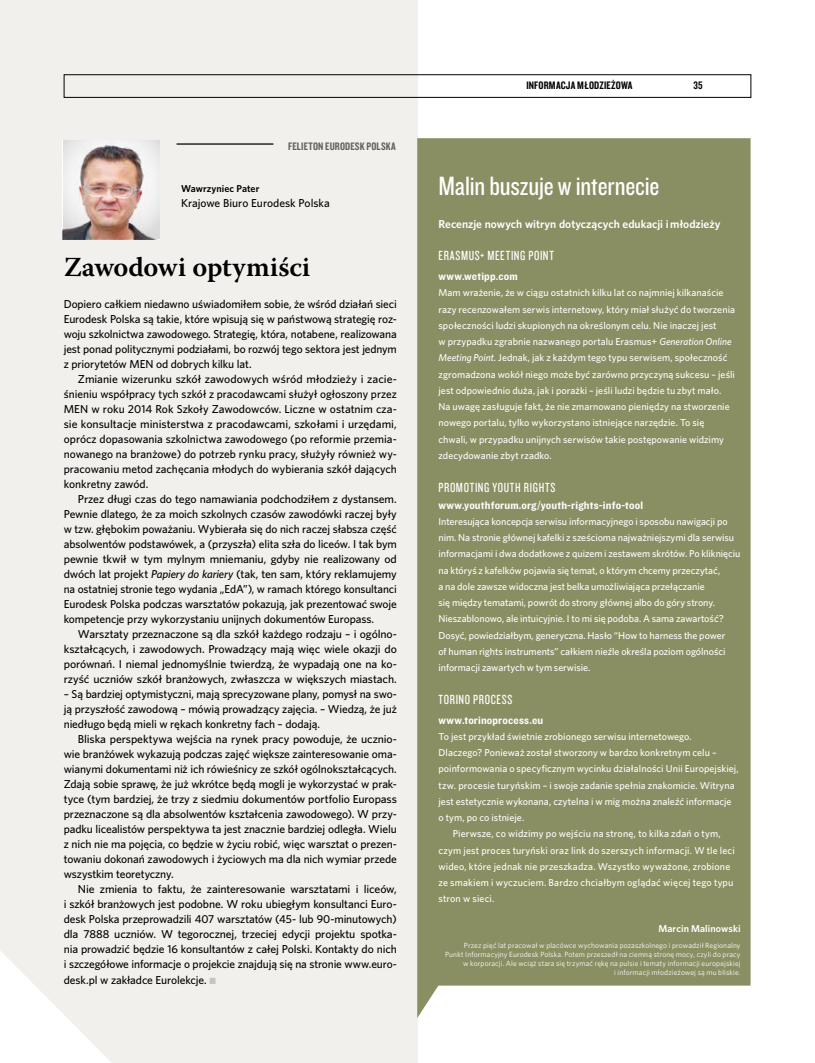
<style>
.page{position:relative;width:815px;height:1063px;background:#fff}
.page>*{position:absolute;margin:0;border:0;box-sizing:border-box;transform-origin:0 0}
.t1{font:27.5px "Knockout 29 Junior Ltweight";letter-spacing:-.01em;color:#fff}
.t2{font:600 27.5px "Warnock Pro";color:#000}
.t3{font:13.75px "Knockout 28 Junior Feathrwt";letter-spacing:.045em;color:#fff}
.t4{font:500 11.5px/15px "Whitney";letter-spacing:-.01em;color:#000;text-align:justify}
.t5{font:600 11.5px "Whitney";color:#fff}
.t6{font:11.25px "Knockout 51 Middleweight";letter-spacing:.015em;color:#fff}
.t7{font:11.25px "Knockout 49 Liteweight";letter-spacing:.015em;color:#000}
.t8{font:11.25px "Knockout 49 Liteweight";letter-spacing:.015em;color:#616160}
.t9{font:500 10px/16.2px "Whitney";color:#fff}
.t10{font:600 10px "Whitney";letter-spacing:.01em;color:#fff}
.t11{font:600 10px "Whitney";letter-spacing:.005em;color:#000}
.t12{font:7.5px/9px "Whitney";letter-spacing:.02em;color:#fff;text-align:right}
.s1{font-style:italic}
.s2{font-family:"Knockout 26 Junior Flywght";font-weight:400;font-size:13.12px;color:#c6c6bf}
</style>
<div class="page">
<div style="left:0;top:0;width:417px;height:1063px;background:#f1f0ec"></div>
<div style="left:417px;top:138px;width:334px;height:880px;background:#8a8f63"></div>
<img style="left:63px;top:141px;width:97px;height:98px">
<div style="left:64px;top:74px;width:687px;height:24px;border:1px solid #000"></div>
<hr style="left:177px;top:143px;width:96px;height:2px;background:#000">
<svg style="left:0;top:951px;width:111px;height:112px"></svg>
<p class="t8" style="left:288px;top:139px;width:109px">FELIETON EURODESK POLSKA</p>
<p class="t11" style="left:181px;top:182px;width:80px">Wawrzyniec Pater</p>
<p class="t4" style="left:181px;top:195px;width:150px">Krajowe Biuro Eurodesk Polska</p>
<h1 class="t2" style="left:64px;top:251px;width:248px">Zawodowi optymiści</h1>
<p class="t4" style="left:64px;top:296px;width:335px">Dopiero całkiem niedawno uświadomiłem sobie, że wśród działań sieci Eurodesk Polska są takie, które wpisują się w państwową strategię roz&shy;woju szkolnictwa zawodowego. Strategię, która, notabene, realizowana jest ponad politycznymi podziałami, bo rozwój tego sektora jest jednym z priorytetów MEN od dobrych kilku lat.</p>
<p class="t4" style="left:64px;top:371px;width:335px;text-indent:14px">Zmianie wizerunku szkół zawodowych wśród młodzieży i zacie&shy;śnieniu współpracy tych szkół z pracodawcami służył ogłoszony przez MEN w roku 2014 Rok Szkoły Zawodowców. Liczne w ostatnim cza&shy;sie konsultacje ministerstwa z pracodawcami, szkołami i urzędami, oprócz dopasowania szkolnictwa zawodowego (po reformie przemia&shy;nowanego na branżowe) do potrzeb rynku pracy, służyły również wy&shy;pracowaniu metod zachęcania młodych do wybierania szkół dających konkretny zawód.</p>
<p class="t4" style="left:64px;top:491px;width:335px;text-indent:14px">Przez długi czas do tego namawiania podchodziłem z dystansem.<br>Pewnie dlatego, że za moich szkolnych czasów zawodówki raczej były w tzw. głębokim poważaniu. Wybierała się do nich raczej słabsza część absolwentów podstawówek, a (przyszła) elita szła do liceów. I tak bym pewnie tkwił w tym mylnym mniemaniu, gdyby nie realizowany od dwóch lat projekt <span class="s1">Papiery do kariery</span> (tak, ten sam, który reklamujemy na ostatniej stronie tego wydania „EdA”), w ramach którego konsultanci Eurodesk Polska podczas warsztatów pokazują, jak prezentować swoje kompetencje przy wykorzystaniu unijnych dokumentów Europass.</p>
<p class="t4" style="left:64px;top:626px;width:335px;text-indent:14px">Warsztaty przeznaczone są dla szkół każdego rodzaju – i ogólno&shy;kształcących, i zawodowych. Prowadzący mają więc wiele okazji do porównań. I niemal jednomyślnie twierdzą, że wypadają one na ko&shy;rzyść uczniów szkół branżowych, zwłaszcza w większych miastach.</p>
<p class="t4" style="left:64px;top:686px;width:335px">– Są bardziej optymistyczni, mają sprecyzowane plany, pomysł na swo&shy;ją przyszłość zawodową – mówią prowadzący zajęcia. – Wiedzą, że już niedługo będą mieli w rękach konkretny fach – dodają.</p>
<p class="t4" style="left:64px;top:731px;width:335px;text-indent:14px">Bliska perspektywa wejścia na rynek pracy powoduje, że ucznio&shy;wie branżówek wykazują podczas zajęć większe zainteresowanie oma&shy;wianymi dokumentami niż ich rówieśnicy ze szkół ogólnokształcących.<br>Zdają sobie sprawę, że już wkrótce będą mogli je wykorzystać w prak&shy;tyce (tym bardziej, że trzy z siedmiu dokumentów portfolio Europass przeznaczone są dla absolwentów kształcenia zawodowego). W przy&shy;padku licealistów perspektywa ta jest znacznie bardziej odległa. Wielu z nich nie ma pojęcia, co będzie w życiu robić, więc warsztat o prezen&shy;towaniu dokonań zawodowych i życiowych ma dla nich wymiar przede wszystkim teoretyczny.</p>
<p class="t4" style="left:64px;top:881px;width:335px;text-indent:14px">Nie zmienia to faktu, że zainteresowanie warsztatami i liceów, i szkół branżowych jest podobne. W roku ubiegłym konsultanci Euro&shy;desk Polska przeprowadzili 407 warsztatów (45- lub 90-minutowych) dla 7888 uczniów. W tegorocznej, trzeciej edycji projektu spotka&shy;nia prowadzić będzie 16 konsultantów z całej Polski. Kontakty do nich i szczegółowe informacje o projekcie znajdują się na stronie www.euro-</p>
<p class="t4" style="left:64px;top:972px;width:154px">desk.pl w zakładce Eurolekcje. <span class="s2">•</span></p>
<p class="t7" style="left:526px;top:78px;width:108px">INFORMACJA MŁODZIEŻOWA</p>
<p class="t7" style="left:694px;top:78px;width:11px">35</p>
<h1 class="t1" style="left:438px;top:168px;width:222px">Malin buszuje w internecie</h1>
<p class="t5" style="left:438px;top:216px;width:284px">Recenzje nowych witryn dotyczących edukacji i młodzieży</p>
<p class="t3" style="left:438px;top:247px;width:117px">ERASMUS+ MEETING POINT</p>
<p class="t6" style="left:438px;top:269px;width:81px">www.wetipp.com</p>
<p class="t9" style="left:438px;top:285px;width:298px">Mam wrażenie, że w ciągu ostatnich kilku lat co najmniej kilkanaście razy recenzowałem serwis internetowy, który miał służyć do tworzenia społeczności ludzi skupionych na określonym celu. Nie inaczej jest<br>w przypadku zgrabnie nazwanego portalu Erasmus+ <span class="s1">Generation Online Meeting Point</span>. Jednak, jak z każdym tego typu serwisem, społeczność zgromadzona wokół niego może być zarówno przyczyną sukcesu – jeśli jest odpowiednio duża, jak i porażki – jeśli ludzi będzie tu zbyt mało.<br>Na uwagę zasługuje fakt, że nie zmarnowano pieniędzy na stworzenie nowego portalu, tylko wykorzystano istniejące narzędzie. To się chwali, w przypadku unijnych serwisów takie postępowanie widzimy zdecydowanie zbyt rzadko.</p>
<p class="t3" style="left:438px;top:479px;width:118px">PROMOTING YOUTH RIGHTS</p>
<p class="t6" style="left:438px;top:497px;width:206px">www.youthforum.org/youth-rights-info-tool</p>
<p class="t9" style="left:438px;top:513px;width:304px">Interesująca koncepcja serwisu informacyjnego i sposobu nawigacji po nim. Na stronie głównej kafelki z sześcioma najważniejszymi dla serwisu informacjami i dwa dodatkowe z quizem i zestawem skrótów. Po kliknięciu na któryś z kafelków pojawia się temat, o którym chcemy przeczytać,<br>a na dole zawsze widoczna jest belka umożliwiająca przełączanie<br>się między tematami, powrót do strony głównej albo do góry strony.<br>Nieszablonowo, ale intuicyjnie. I to mi się podoba. A sama zawartość?<br>Dosyć, powiedziałbym, generyczna. Hasło “How to harness the power<br>of human rights instruments” całkiem nieźle określa poziom ogólności informacji zawartych w tym serwisie.</p>
<p class="t3" style="left:438px;top:691px;width:75px">TORINO PROCESS</p>
<p class="t6" style="left:438px;top:712px;width:106px">www.torinoprocess.eu</p>
<p class="t9" style="left:438px;top:728px;width:255px">To jest przykład świetnie zrobionego serwisu internetowego.</p>
<p class="t9" style="left:438px;top:744px;width:280px">Dlaczego? Ponieważ został stworzony w bardzo konkretnym celu –</p>
<p class="t9" style="left:438px;top:761px;width:302px">poinformowania o specyficznym wycinku działalności Unii Europejskiej,</p>
<p class="t9" style="left:438px;top:777px;width:298px">tzw. procesie turyńskim – i swoje zadanie spełnia znakomicie. Witryna</p>
<p class="t9" style="left:438px;top:793px;width:295px">jest estetycznie wykonana, czytelna i w mig można znaleźć informacje</p>
<p class="t9" style="left:438px;top:809px;width:87px">o tym, po co istnieje.</p>
<p class="t9" style="left:453px;top:826px;width:270px">Pierwsze, co widzimy po wejściu na stronę, to kilka zdań o tym,</p>
<p class="t9" style="left:438px;top:842px;width:298px">czym jest proces turyński oraz link do szerszych informacji. W tle leci</p>
<p class="t9" style="left:438px;top:858px;width:293px">wideo, które jednak nie przeszkadza. Wszystko wyważone, zrobione</p>
<p class="t9" style="left:438px;top:874px;width:296px">ze smakiem i wyczuciem. Bardzo chciałbym oglądać więcej tego typu</p>
<p class="t9" style="left:438px;top:891px;width:57px">stron w sieci.</p>
<p class="t10" style="left:658px;top:922px;width:84px">Marcin Malinowski</p>
<p class="t12" style="left:445px;top:941px;width:297px">Przez pięć lat pracował w placówce wychowania pozaszkolnego i prowadził Regionalny Punkt Informacyjny Eurodesk Polska. Potem przeszedł na ciemną stronę mocy, czyli do pracy w korporacji. Ale wciąż stara się trzymać rękę na pulsie i tematy informacji europejskiej<br>i informacji młodzieżowej są mu bliskie.</p>
</div>
